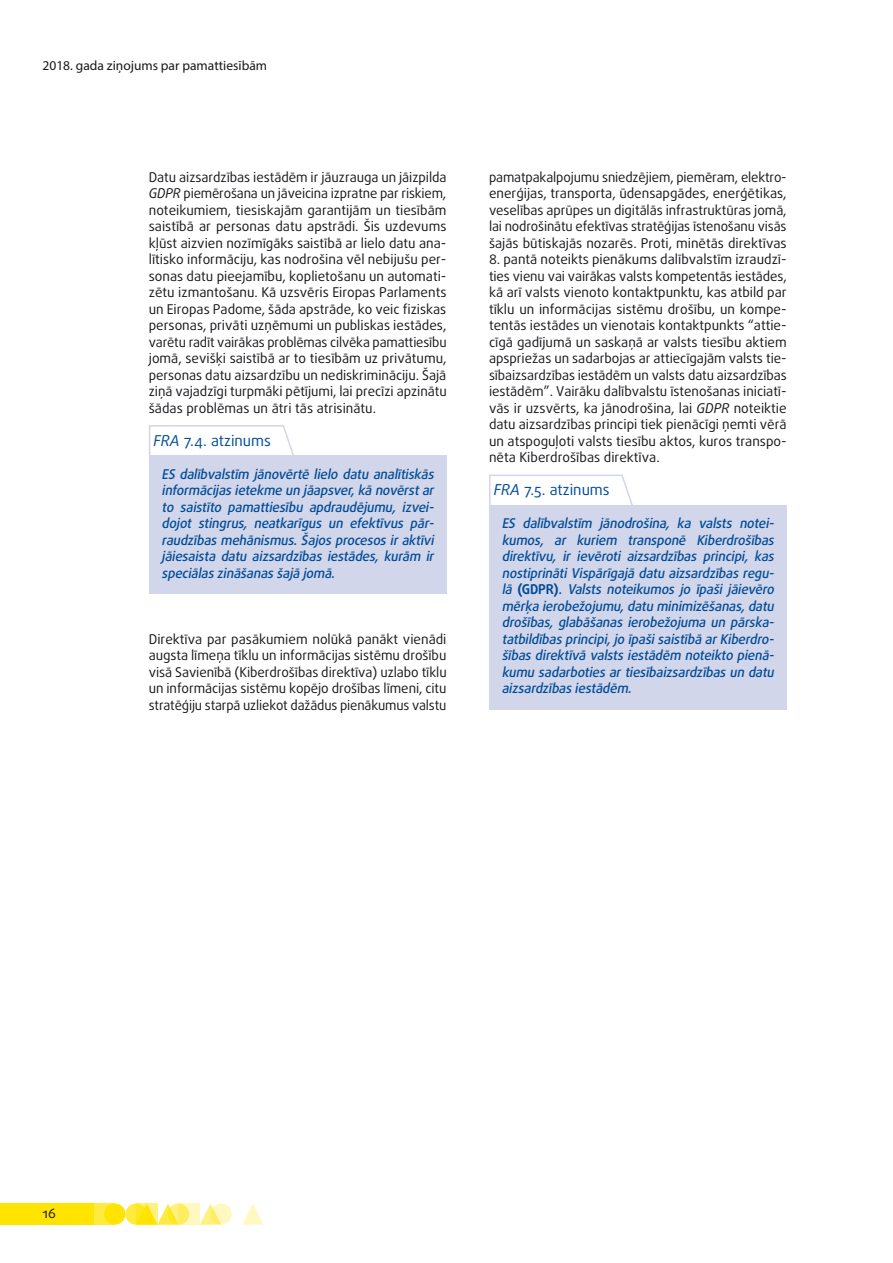
<style>
.page{position:relative;width:893px;height:1263px;background:#fff}
.page>*{position:absolute;margin:0;border:0;box-sizing:border-box;transform-origin:0 0}
.opinion_header_sw{font:15px "Daxline Pro";color:#004c98}
.body_text{font:13.5px/16.5px "Daxline Pro";color:#1a171c;text-align:justify}
.opinion_text_SW_last{font:italic 500 13.5px/16.5px "Daxline Pro";letter-spacing:-.01em;color:#004c98;text-align:justify}
.t1{font:13.5px "Myriad Pro";color:#1a171c}
.s1{font-style:italic}
.s2{font-weight:700;font-style:normal}
</style>
<div class="page">
<svg style="left:125px;top:1203px;width:22px;height:22px"></svg>
<div style="left:94px;top:1203px;width:21px;height:22px;background:#ffea40"></div>
<div style="left:0;top:1203px;width:94px;height:22px;background:#ffe400"></div>
<svg style="left:200px;top:1203px;width:18px;height:22px"></svg>
<svg style="left:242px;top:1204px;width:21px;height:21px"></svg>
<div style="left:104px;top:1203px;width:21px;height:22px;background:#ffe400;border-radius:50%"></div>
<svg style="left:157px;top:1203px;width:18px;height:22px"></svg>
<svg style="left:168px;top:1203px;width:21px;height:22px"></svg>
<svg style="left:210px;top:1203px;width:22px;height:22px"></svg>
<svg style="left:136px;top:1203px;width:21px;height:22px"></svg>
<svg style="left:179px;top:1203px;width:21px;height:22px"></svg>
<div style="left:149px;top:456px;width:297px;height:138px;background:#d2d6ea"></div>
<div style="left:489px;top:505px;width:298px;height:204px;background:#d2d6ea"></div>
<svg style="left:149px;top:425px;width:147px;height:31px"></svg>
<svg style="left:489px;top:474px;width:144px;height:31px"></svg>
<p class="t1" style="left:43px;top:57px;width:226px">2018. gada ziņojums par pamattiesībām</p>
<p class="body_text" style="left:149px;top:169px;width:299px">Datu aizsardzības iestādēm ir jāuzrauga un jāizpilda <span class="s1">GDPR</span> piemērošana un jāveicina izpratne par riskiem, noteikumiem, tiesiskajām garantijām un tiesībām saistībā ar personas datu apstrādi. Šis uzdevums kļūst aizvien nozīmīgāks saistībā ar lielo datu ana&shy;lītisko informāciju, kas nodrošina vēl nebijušu per&shy;sonas datu pieejamību, koplietošanu un automati&shy;zētu izmantošanu. Kā uzsvēris Eiropas Parlaments un Eiropas Padome, šāda apstrāde, ko veic fiziskas personas, privāti uzņēmumi un publiskas iestādes, varētu radīt vairākas problēmas cilvēka pamattiesību jomā, sevišķi saistībā ar to tiesībām uz privātumu, personas datu aizsardzību un nediskrimināciju. Šajā ziņā vajadzīgi turpmāki pētījumi, lai precīzi apzinātu šādas problēmas un ātri tās atrisinātu.</p>
<p class="opinion_header_sw" style="left:153px;top:431px;width:119px"><span class="s1">FRA</span> 7.4. atzinums</p>
<p class="opinion_text_SW_last" style="left:162px;top:466px;width:277px">ES dalībvalstīm jānovērtē lielo datu analītiskās informācijasietekme un jāapsver,kā novērstar to saistīto pamattiesību apdraudējumu, izvei&shy;dojot stingrus, neatkarīgus un efektīvus pār&shy;raudzībasmehānismus.Šajosprocesosiraktīvi jāiesaista datu aizsardzības iestādes, kurām ir speciālaszināšanasšajā jomā.</p>
<p class="body_text" style="left:149px;top:631px;width:299px">Direktīva par pasākumiem nolūkā panākt vienādi augsta līmeņa tīklu un informācijas sistēmu drošību visā Savienībā (Kiberdrošības direktīva) uzlabo tīklu un informācijas sistēmu kopējo drošības līmeni, citu stratēģiju starpā uzliekot dažādus pienākumus valstu</p>
<p class="body_text" style="left:489px;top:169px;width:299px">pamatpakalpojumu sniedzējiem, piemēram, elektro&shy;enerģijas, transporta, ūdensapgādes, enerģētikas, veselības aprūpes un digitālās infrastruktūras jomā, lai nodrošinātu efektīvas stratēģijas īstenošanu visās šajās būtiskajās nozarēs. Proti, minētās direktīvas</p>
<p class="body_text" style="left:489px;top:251px;width:299px">8. pantā noteikts pienākums dalībvalstīm izraudzī&shy;ties vienu vai vairākas valsts kompetentās iestādes, kā arī valsts vienoto kontaktpunktu, kas atbild par tīklu un informācijas sistēmu drošību, un kompe&shy;tentās iestādes un vienotais kontaktpunkts “attie&shy;cīgā gadījumā un saskaņā ar valsts tiesību aktiem apspriežas un sadarbojas ar attiecīgajām valsts tie&shy;sībaizsardzības iestādēm un valsts datu aizsardzības iestādēm”. Vairāku dalībvalstu īstenošanas iniciatī&shy;vās ir uzsvērts, ka jānodrošina, lai <span class="s1">GDPR</span> noteiktie datu aizsardzības principi tiek pienācīgi ņemti vērā un atspoguļoti valsts tiesību aktos, kuros transpo&shy;nēta Kiberdrošības direktīva.</p>
<p class="opinion_header_sw" style="left:494px;top:480px;width:118px"><span class="s1">FRA</span> 7.5. atzinums</p>
<p class="opinion_text_SW_last" style="left:502px;top:515px;width:277px">ES dalībvalstīm jānodrošina, ka valsts notei&shy;kumos, ar kuriem transponē Kiberdrošības direktīvu, ir ievēroti aizsardzības principi, kas nostiprināti Vispārīgajā datu aizsardzības regu&shy;lā <span class="s2">( G D P R )</span> . Valsts noteikumos jo īpaši jāievēro mērķa ierobežojumu,datu minimizēšanas,datu drošības, glabāšanas ierobežojuma un pārska&shy;tatbildībasprincipi,jo īpašisaistībā arKiberdro&shy;šības direktīvā valsts iestādēm noteikto pienā&shy;kumu sadarbotiesartiesībaizsardzībasun datu aizsardzībasiestādēm.</p>
<p class="body_text" style="left:43px;top:1205px;width:15px">16</p>
</div>
